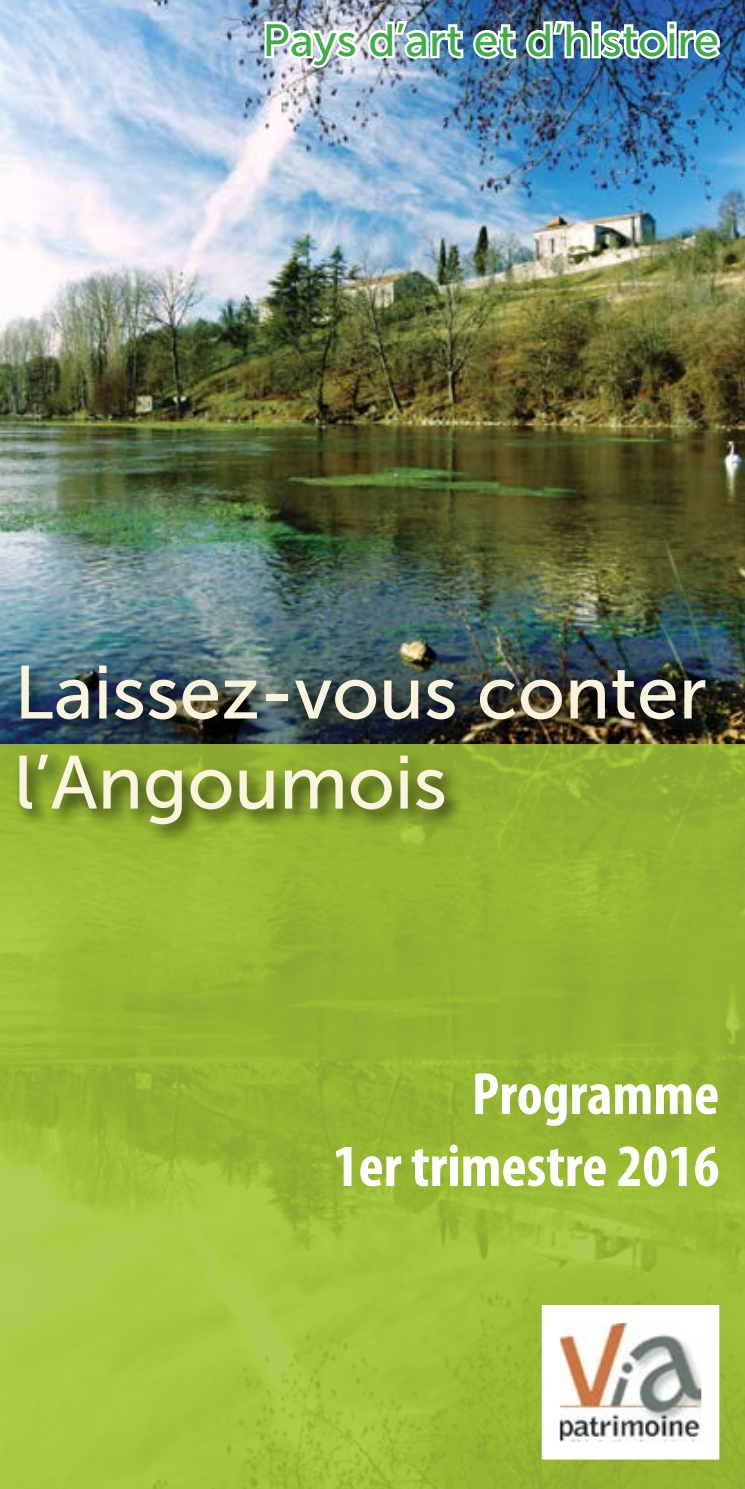
<style>
.page{position:relative;width:745px;height:1489px;background:#fff}
.page>*{position:absolute;margin:0;border:0;box-sizing:border-box;transform-origin:0 0}
.t1{font:75px/90px "Museo Sans 500";color:#faf4de}
.t2{font:700 condensed 60px/72px "Myriad Pro";color:#fff;text-align:right}
.t3{font:45px "Museo Sans 500";color:#41ad49}
</style>
<div class="page">
<img style="left:0;top:0;width:744px;height:741px">
<img style="left:0;top:741px;width:744px;height:747px">
<img style="left:262px;top:18px;width:407px;height:54px">
<div style="left:666px;top:21px;width:10px;height:10px;border:5px solid #fff"></div>
<div style="left:666px;top:30px;width:10px;height:28px;border:5px solid #fff"></div>
<svg style="left:675px;top:27px;width:47px;height:45px"></svg>
<img style="left:560px;top:1323px;width:139px;height:117px">
<div style="left:13px;top:660px;width:712px;height:185px;background:#000;opacity:.75"></div>
<p class="t3" style="left:262px;top:16px;width:458px">Pays d’art et d’histoire</p>
<p class="t1" style="left:14px;top:648px;width:693px">Laissez-vous conter l’Angoumois</p>
<p class="t2" style="left:333px;top:1056px;width:387px">Programme<br>1er trimestre 2016</p>
</div>
